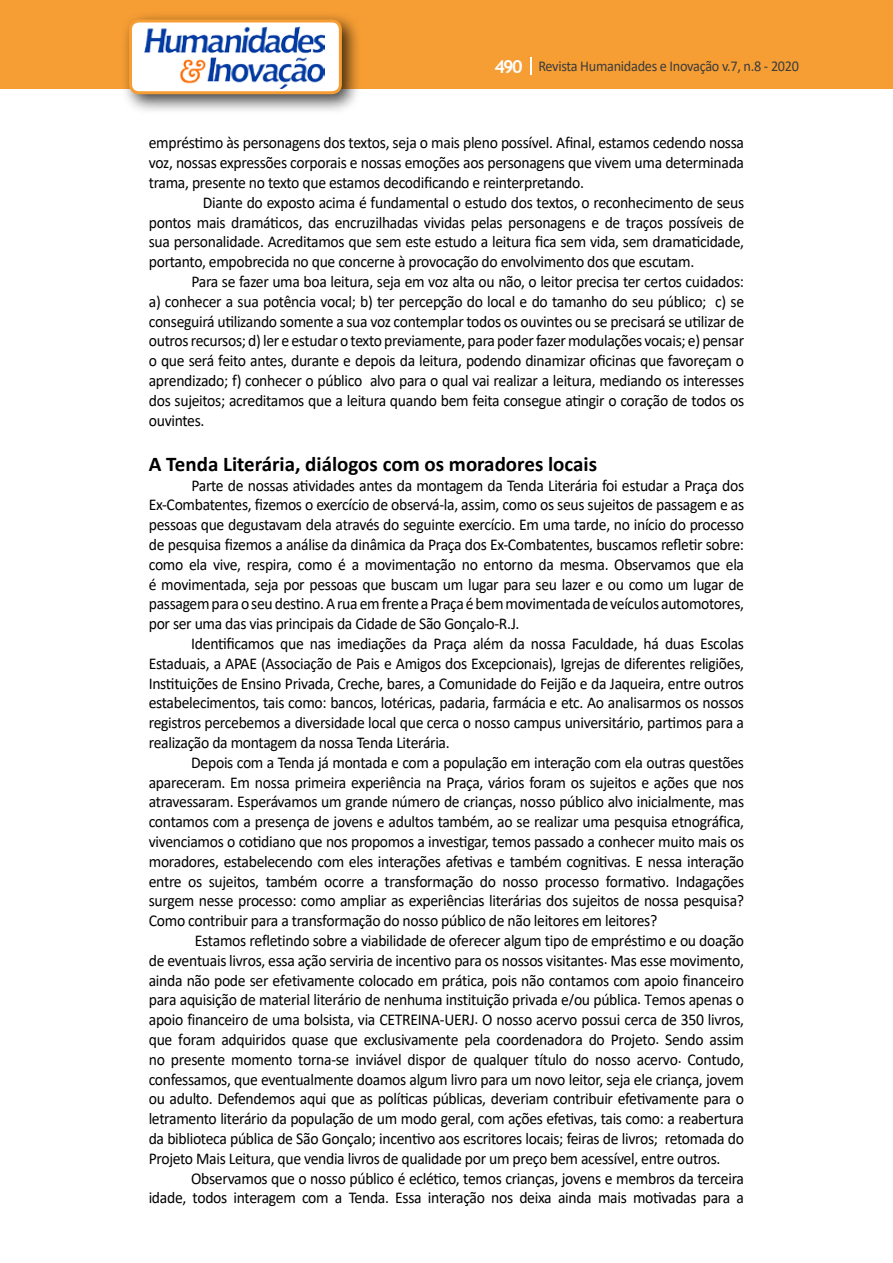
<style>
.page{position:relative;width:893px;height:1263px;background:#fff}
.page>*{position:absolute;margin:0;border:0;box-sizing:border-box;transform-origin:0 0}
.t1{font:700 21px "Calibri";color:#000}
.t2{font:16.5px/19.8px "Calibri";letter-spacing:-.02em;color:#000;text-align:justify;scale:.95 1}
.t3{font:15px "Calibri";letter-spacing:-.02em;color:#3c3c3b;scale:.95 1}
.s1{font-family:"Trebuchet MS";font-weight:700;font-size:18px;color:#fff}
</style>
<div class="page">
<div style="left:0;top:0;width:893px;height:88px;background:#f69e34"></div>
<svg style="left:530px;top:57px;width:2px;height:18px"></svg>
<div style="left:121px;top:11px;width:241px;height:103px;background:#000;opacity:.75"></div>
<div style="left:130px;top:21px;width:210px;height:72px;background:#fff;border-radius:9px"></div>
<img style="left:144px;top:27px;width:181px;height:62px">
<div style="left:129px;top:19px;width:213px;height:75px;border:3px solid #f69e34;border-radius:9px"></div>
<p class="t3" style="left:495px;top:56px;width:322px"><span class="s1">490</span> Revista Humanidades e Inovação v.7, n.8 - 2020</p>
<p class="t2" style="left:149px;top:133px;width:628px">empréstimo às personagens dos textos, seja o mais pleno possível. Afinal, estamos cedendo nossa voz, nossas expressões corporais e nossas emoções aos personagens que vivem uma determinada trama, presente no texto que estamos decodificando e reinterpretando.</p>
<p class="t2" style="left:149px;top:192px;width:628px;text-indent:54px">Diante do exposto acima é fundamental o estudo dos textos, o reconhecimento de seus pontos mais dramáticos, das encruzilhadas vividas pelas personagens e de traços possíveis de sua personalidade. Acreditamos que sem este estudo a leitura fica sem vida, sem dramaticidade, portanto, empobrecida no que concerne à provocação do envolvimento dos que escutam.</p>
<p class="t2" style="left:149px;top:271px;width:628px;text-indent:43px">Para se fazer uma boa leitura, seja em voz alta ou não, o leitor precisa ter certos cuidados: a) conhecer a sua potência vocal; b) ter percepção do local e do tamanho do seu público; c) se conseguirá utilizando somente a sua voz contemplar todos os ouvintes ou se precisará se utilizar de outros recursos; d) ler e estudar o texto previamente, para poder fazer modulações vocais; e) pensar o que será feito antes, durante e depois da leitura, podendo dinamizar oficinas que favoreçam o aprendizado; f) conhecer o público alvo para o qual vai realizar a leitura, mediando os interesses dos sujeitos; acreditamos que a leitura quando bem feita consegue atingir o coração de todos os ouvintes.</p>
<p class="t1" style="left:149px;top:449px;width:450px">A Tenda Literária, diálogos com os moradores locais</p>
<p class="t2" style="left:149px;top:475px;width:628px;text-indent:43px">Parte de nossas atividades antes da montagem da Tenda Literária foi estudar a Praça dos Ex-Combatentes, fizemos o exercício de observá-la, assim, como os seus sujeitos de passagem e as pessoas que degustavam dela através do seguinte exercício. Em uma tarde, no início do processo de pesquisa fizemos a análise da dinâmica da Praça dos Ex-Combatentes, buscamos refletir sobre: como ela vive, respira, como é a movimentação no entorno da mesma. Observamos que ela é movimentada, seja por pessoas que buscam um lugar para seu lazer e ou como um lugar de passagemparaoseudestino.Arua emfrente aPraça ébemmovimentadade veículos automotores, por ser uma das vias principais da Cidade de São Gonçalo-R.J.</p>
<p class="t2" style="left:149px;top:633px;width:628px;text-indent:43px">Identificamos que nas imediações da Praça além da nossa Faculdade, há duas Escolas Estaduais, a APAE (Associação de Pais e Amigos dos Excepcionais), Igrejas de diferentes religiões, Instituições de Ensino Privada, Creche, bares, a Comunidade do Feijão e da Jaqueira, entre outros estabelecimentos, tais como: bancos, lotéricas, padaria, farmácia e etc. Ao analisarmos os nossos registros percebemos a diversidade local que cerca o nosso campus universitário, partimos para a realização da montagem da nossa Tenda Literária.</p>
<p class="t2" style="left:149px;top:752px;width:628px;text-indent:43px">Depois com a Tenda já montada e com a população em interação com ela outras questões apareceram. Em nossa primeira experiência na Praça, vários foram os sujeitos e ações que nos atravessaram. Esperávamos um grande número de crianças, nosso público alvo inicialmente, mas contamos com a presença de jovens e adultos também, ao se realizar uma pesquisa etnográfica, vivenciamos o cotidiano que nos propomos a investigar, temos passado a conhecer muito mais os moradores, estabelecendo com eles interações afetivas e também cognitivas. E nessa interação entre os sujeitos, também ocorre a transformação do nosso processo formativo. Indagações surgem nesse processo: como ampliar as experiências literárias dos sujeitos de nossa pesquisa?<br>Como contribuir para a transformação do nosso público de não leitores em leitores?</p>
<p class="t2" style="left:149px;top:930px;width:628px;text-indent:46px">Estamos refletindo sobre a viabilidade de oferecer algum tipo de empréstimo e ou doação de eventuais livros, essa ação serviria de incentivo para os nossos visitantes. Mas esse movimento, ainda não pode ser efetivamente colocado em prática, pois não contamos com apoio financeiro para aquisição de material literário de nenhuma instituição privada e/ou pública. Temos apenas o apoio financeiro de uma bolsista, via CETREINA-UERJ. O nosso acervo possui cerca de 350 livros, que foram adquiridos quase que exclusivamente pela coordenadora do Projeto. Sendo assim no presente momento torna-se inviável dispor de qualquer título do nosso acervo. Contudo, confessamos, que eventualmente doamos algum livro para um novo leitor, seja ele criança, jovem ou adulto. Defendemos aqui que as políticas públicas, deveriam contribuir efetivamente para o letramento literário da população de um modo geral, com ações efetivas, tais como: a reabertura da biblioteca pública de São Gonçalo; incentivo aos escritores locais; feiras de livros; retomada do Projeto Mais Leitura, que vendia livros de qualidade por um preço bem acessível, entre outros.</p>
<p class="t2" style="left:149px;top:1168px;width:628px;text-align:right">Observamos que o nosso público é eclético, temos crianças, jovens e membros da terceira<br>idade, todos interagem com a Tenda. Essa interação nos deixa ainda mais motivadas para a</p>
</div>
